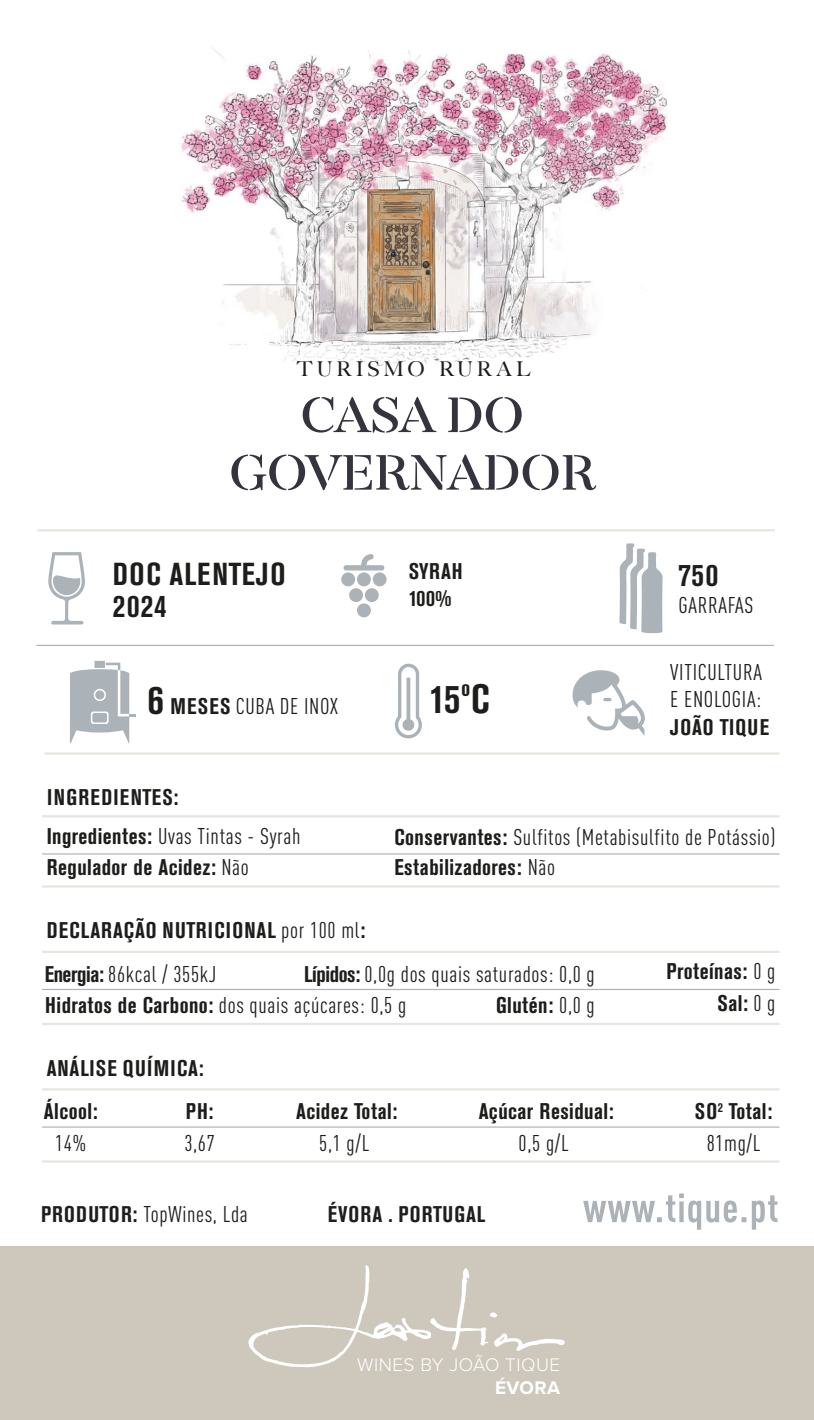
<style>
.page{position:relative;width:814px;height:1420px;background:#fff}
.page>*{position:absolute;margin:0;border:0;box-sizing:border-box;transform-origin:0 0}
.t1{font:700 condensed 40.5px "Akzidenz Grotesk Pro";color:#1d1d1b}
.t2{font:700 condensed 31.5px/31.5px "Akzidenz Grotesk Pro";letter-spacing:.04em;color:#1d1d1b}
.t3{font:condensed 22.5px "DIN Pro";letter-spacing:.03em;color:#1e1e1c}
.t4{font:700 condensed 22.5px/27px "Akzidenz Grotesk Pro";letter-spacing:.02em;color:#1d1d1b}
.t5{font:condensed 22.5px/27px "DIN Pro";letter-spacing:.03em;color:#1d1d1b}
.t6{font:700 condensed 22.5px "Akzidenz Grotesk Pro";letter-spacing:.055em;color:#1d1d1b}
.t7{font:700 condensed 22.5px "Akzidenz Grotesk Pro";letter-spacing:.05em;color:#1d1d1b}
.t8{font:700 condensed 22.5px "Akzidenz Grotesk Pro";letter-spacing:.04em;color:#1e1e1c}
.t9{font:20.47px "Caslon Titling MT Std";letter-spacing:.18em;color:#1d1d1b}
.t10{font:300 18.9px "Proxima Nova";letter-spacing:.025em;color:#fff}
.t11{font:700 18.9px "Proxima Nova";letter-spacing:.025em;color:#fff}
.s1{font-family:"Akzidenz Grotesk Pro";font-weight:700;font-size:40.5px}
.s2{font-family:"Akzidenz Grotesk Pro";font-weight:700}
.s3{font-family:"Akzidenz Grotesk Pro";font-weight:700;color:#1d1d1b}
.s4{font-family:"DIN Pro";font-weight:400;color:#1e1e1c}
</style>
<div class="page">
<img style="left:181px;top:48px;width:487px;height:371px">
<div style="left:0;top:1246px;width:813px;height:174px;background:#cec8bc"></div>
<svg style="left:248px;top:1265px;width:316px;height:102px"></svg>
<svg style="left:583px;top:1193px;width:194px;height:37px"></svg>
<hr style="left:37px;top:529px;width:737px;height:2px;background:#e8e5de">
<hr style="left:36px;top:645px;width:737px;height:1px;background:#acb3b8">
<svg style="left:48px;top:552px;width:37px;height:72px"></svg>
<svg style="left:619px;top:543px;width:43px;height:90px"></svg>
<svg style="left:70px;top:661px;width:65px;height:82px"></svg>
<div style="left:92px;top:713px;width:15px;height:9px;background:#acb3b8;border-radius:2px"></div>
<svg style="left:572px;top:670px;width:72px;height:65px"></svg>
<svg style="left:394px;top:664px;width:28px;height:74px"></svg>
<hr style="left:44px;top:752px;width:735px;height:3px;background:#e8e5de">
<hr style="left:42px;top:1126px;width:737px;height:2px;background:#acb3b8">
<hr style="left:42px;top:1160px;width:737px;height:3px;background:#e8e5de">
<hr style="left:42px;top:1088px;width:737px;height:2px;background:#e8e5de">
<hr style="left:42px;top:989px;width:737px;height:1px;background:#acb3b8">
<hr style="left:42px;top:1023px;width:737px;height:2px;background:#e8e5de">
<hr style="left:42px;top:951px;width:737px;height:2px;background:#e8e5de">
<hr style="left:42px;top:853px;width:737px;height:1px;background:#acb3b8">
<hr style="left:42px;top:885px;width:737px;height:3px;background:#e8e5de">
<hr style="left:42px;top:815px;width:737px;height:2px;background:#e8e5de">
<svg style="left:341px;top:554px;width:45px;height:63px"></svg>
<svg style="left:302px;top:397px;width:134px;height:36px"></svg>
<svg style="left:448px;top:397px;width:73px;height:36px"></svg>
<svg style="left:231px;top:455px;width:365px;height:35px"></svg>
<p class="t9" style="left:296px;top:357px;width:236px">TURISMO RURAL</p>
<h2 class="t2" style="left:113px;top:558px;width:174px">DOC ALENTEJO<br>2024</h2>
<p class="t4" style="left:409px;top:557px;width:55px">SYRAH<br>100%</p>
<p class="t5" style="left:148px;top:691px;width:192px"><span class="s1">6</span> <span class="s2">MESES</span> CUBA DE INOX</p>
<h1 class="t1" style="left:429px;top:672px;width:62px">15ºC</h1>
<p class="t6" style="left:47px;top:782px;width:133px">INGREDIENTES:</p>
<h2 class="t2" style="left:678px;top:558px;width:42px">750</h2>
<p class="t5" style="left:678px;top:590px;width:76px">GARRAFAS</p>
<p class="t5" style="left:670px;top:657px;width:93px">VITICULTURA<br>E ENOLOGIA:</p>
<p class="t6" style="left:670px;top:712px;width:100px">JOÃO TIQUE</p>
<p class="t3" style="left:47px;top:820px;width:255px"><span class="s3">Ingredientes:</span> Uvas Tintas - Syrah</p>
<p class="t4" style="left:47px;top:853px;width:203px">Regulador de Acidez: <span class="s4">Não</span></p>
<p class="t3" style="left:394px;top:821px;width:382px"><span class="s3">Conservantes:</span> Sulfitos (Metabisulfito de Potássio)</p>
<p class="t4" style="left:394px;top:853px;width:162px">Estabilizadores: <span class="s4">Não</span></p>
<p class="t7" style="left:47px;top:916px;width:320px">DECLARAÇÃO NUTRICIONAL <span class="s4">por 100 ml</span>:</p>
<p class="t3" style="left:45px;top:958px;width:173px"><span class="s2">Energia:</span> 86kcal / 355kJ</p>
<p class="t3" style="left:304px;top:958px;width:292px"><span class="s2">Lípidos:</span> 0,0g dos quais saturados: 0,0 g</p>
<p class="t4" style="left:666px;top:957px;width:110px">Proteínas: <span class="s4">0 g</span></p>
<p class="t3" style="left:45px;top:989px;width:362px"><span class="s3">Hidratos de Carbono:</span> dos quais açúcares: 0,5 g</p>
<p class="t4" style="left:496px;top:992px;width:100px">Glutén: <span class="s4">0,0 g</span></p>
<p class="t4" style="left:717px;top:989px;width:59px">Sal: <span class="s4">0 g</span></p>
<p class="t6" style="left:47px;top:1054px;width:158px">ANÁLISE QUÍMICA:</p>
<p class="t4" style="left:44px;top:1098px;width:55px">Álcool:</p>
<p class="t5" style="left:55px;top:1128px;width:33px">14%</p>
<p class="t4" style="left:186px;top:1097px;width:29px">PH:</p>
<p class="t5" style="left:184px;top:1127px;width:32px">3,67</p>
<p class="t4" style="left:296px;top:1097px;width:103px">Acidez Total:</p>
<p class="t5" style="left:319px;top:1127px;width:52px">5,1 g/L</p>
<p class="t4" style="left:478px;top:1097px;width:136px">Açúcar Residual:</p>
<p class="t5" style="left:518px;top:1127px;width:52px">0,5 g/L</p>
<p class="t3" style="left:41px;top:1198px;width:208px"><span class="s2">PRODUTOR:</span> TopWines, Lda</p>
<p class="t8" style="left:328px;top:1200px;width:159px">ÉVORA . PORTUGAL</p>
<p class="t10" style="left:357px;top:1351px;width:204px">WINES BY JOÃO TIQUE</p>
<p class="t11" style="left:495px;top:1373px;width:66px">ÉVORA</p>
<p class="t4" style="left:694px;top:1097px;width:79px">SO<sup>2</sup> Total:</p>
<p class="t5" style="left:706px;top:1127px;width:55px">81mg/L</p>
</div>
